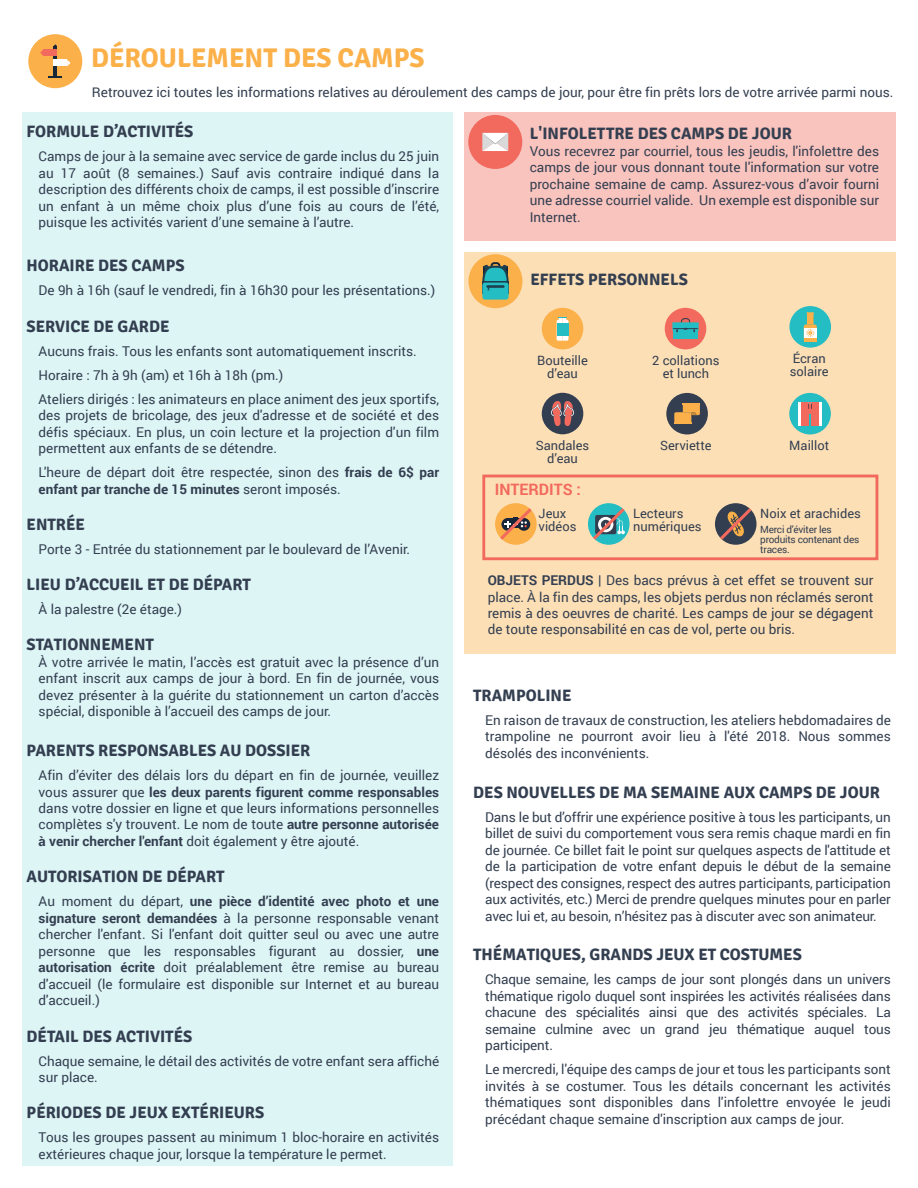
<style>
.page{position:relative;width:918px;height:1188px;background:#fff}
.page>*{position:absolute;margin:0;border:0;box-sizing:border-box;transform-origin:0 0}
.t1{font:700 27px "Signika";color:#fbb049}
.t2{font:700 16.5px "Signika";color:#333f50}
.t3{font:700 15.75px "Roboto";color:#f26a5d}
.t4{font:13.5px/16.5px "Roboto";color:#333f50;text-align:justify}
.t5{font:12.9px/12.9px "Roboto";color:#333f50}
.t6{font:10.05px/10.1px "Roboto";letter-spacing:-.025em;color:#333f50}
.s1{font-weight:700}
</style>
<div class="page">
<div style="left:22px;top:112px;width:431px;height:1054px;background:#def5f6"></div>
<div style="left:28px;top:34px;width:54px;height:54px;background:#fbb049;border-radius:50%"></div>
<hr style="left:54px;top:46px;width:3px;height:30px;background:#182639">
<div style="left:44px;top:49px;width:13px;height:7px;background:#f26a5d"></div>
<svg style="left:40px;top:49px;width:4px;height:7px"></svg>
<div style="left:54px;top:60px;width:13px;height:6px;background:#fff"></div>
<svg style="left:67px;top:60px;width:3px;height:6px"></svg>
<svg style="left:49px;top:76px;width:13px;height:2px"></svg>
<div style="left:465px;top:252px;width:431px;height:402px;background:#fddfb6"></div>
<div style="left:542px;top:308px;width:41px;height:41px;background:#fbb049;border-radius:50%"></div>
<svg style="left:557px;top:317px;width:11px;height:24px"></svg>
<div style="left:665px;top:308px;width:41px;height:41px;background:#f26a5d;border-radius:50%"></div>
<div style="left:673px;top:324px;width:25px;height:15px;background:#23bdc3"></div>
<svg style="left:672px;top:318px;width:27px;height:14px"></svg>
<div style="left:789px;top:393px;width:42px;height:41px;background:#23bdc3;border-radius:50%"></div>
<div style="left:798px;top:402px;width:11px;height:23px;background:#f26a5d"></div>
<div style="left:811px;top:402px;width:11px;height:23px;background:#f26a5d"></div>
<hr style="left:819px;top:402px;width:3px;height:23px;background:#fff">
<hr style="left:798px;top:402px;width:3px;height:23px;background:#fff">
<svg style="left:808px;top:402px;width:4px;height:12px"></svg>
<div style="left:666px;top:393px;width:42px;height:41px;background:#333f50;border-radius:50%"></div>
<svg style="left:674px;top:403px;width:26px;height:21px"></svg>
<div style="left:542px;top:393px;width:41px;height:41px;background:#333f50;border-radius:50%"></div>
<svg style="left:551px;top:401px;width:23px;height:26px"></svg>
<div style="left:789px;top:306px;width:42px;height:42px;background:#23bdc3;border-radius:50%"></div>
<div style="left:804px;top:324px;width:13px;height:17px;background:#fbb049;border-radius:2px"></div>
<div style="left:804px;top:333px;width:13px;height:8px;background:#fbb049"></div>
<div style="left:804px;top:328px;width:13px;height:10px;background:#fff"></div>
<svg style="left:806px;top:312px;width:9px;height:25px"></svg>
<div style="left:468px;top:254px;width:54px;height:54px;background:#fbb049;border-radius:50%"></div>
<div style="left:482px;top:283px;width:27px;height:17px;background:#23bdc3;border-radius:3px"></div>
<svg style="left:482px;top:262px;width:27px;height:35px"></svg>
<div style="left:482px;top:475px;width:396px;height:85px;border:3px solid #f26a5d"></div>
<svg style="left:715px;top:503px;width:42px;height:42px"></svg>
<svg style="left:717px;top:505px;width:38px;height:38px"></svg>
<svg style="left:495px;top:503px;width:42px;height:42px"></svg>
<svg style="left:497px;top:505px;width:38px;height:38px"></svg>
<svg style="left:588px;top:503px;width:42px;height:42px"></svg>
<svg style="left:590px;top:505px;width:38px;height:38px"></svg>
<div style="left:465px;top:113px;width:431px;height:128px;background:#f9c3be"></div>
<div style="left:468px;top:115px;width:54px;height:54px;background:#f26a5d;border-radius:50%"></div>
<svg style="left:482px;top:133px;width:26px;height:18px"></svg>
<h1 class="t1" style="left:91px;top:42px;width:335px">DÉROULEMENT DES CAMPS</h1>
<p class="t4" style="left:92px;top:83px;width:803px">Retrouvez ici toutes les informations relatives au déroulement des camps de jour, pour être fin prêts lors de votre arrivée parmi nous.</p>
<p class="t2" style="left:27px;top:122px;width:168px">FORMULE D’ACTIVITÉS</p>
<p class="t4" style="left:39px;top:148px;width:402px">Camps de jour à la semaine avec service de garde inclus du 25 juin au 17 août (8 semaines.) Sauf avis contraire indiqué dans la description des différents choix de camps, il est possible d’inscrire un enfant à un même choix plus d’une fois au cours de l’été, puisque les activités varient d’une semaine à l’autre.</p>
<p class="t2" style="left:27px;top:256px;width:159px">HORAIRE DES CAMPS</p>
<p class="t4" style="left:39px;top:282px;width:398px">De 9h à 16h (sauf le vendredi, fin à 16h30 pour les présentations.)</p>
<p class="t2" style="left:27px;top:316px;width:144px">SERVICE DE GARDE</p>
<p class="t4" style="left:39px;top:338px;width:402px;line-height:24px;text-align:left">Aucuns frais. Tous les enfants sont automatiquement inscrits.<br>Horaire : 7h à 9h (am) et 16h à 18h (pm.)<br>Ateliers dirigés : les animateurs en place animent des jeux sportifs,</p>
<p class="t4" style="left:39px;top:406px;width:402px">des projets de bricolage, des jeux d'adresse et de société et des défis spéciaux. En plus, un coin lecture et la projection d'un film permettent aux enfants de se détendre.</p>
<p class="t4" style="left:39px;top:463px;width:402px">L'heure de départ doit être respectée, sinon des <span class="s1">frais de 6$ par enfant par tranche de 15 minutes</span> seront imposés.</p>
<p class="t2" style="left:27px;top:514px;width:60px">ENTRÉE</p>
<p class="t4" style="left:39px;top:540px;width:373px">Porte 3 - Entrée du stationnement par le boulevard de l’Avenir.</p>
<p class="t2" style="left:27px;top:575px;width:226px">LIEU D’ACCUEIL ET DE DÉPART</p>
<p class="t4" style="left:39px;top:601px;width:145px">À la palestre (2e étage.)</p>
<p class="t2" style="left:27px;top:635px;width:129px">STATIONNEMENT</p>
<p class="t4" style="left:39px;top:653px;width:402px">À votre arrivée le matin, l’accès est gratuit avec la présence d’un enfant inscrit aux camps de jour à bord. En fin de journée, vous devez présenter à la guérite du stationnement un carton d’accès spécial, disponible à l’accueil des camps de jour.</p>
<p class="t2" style="left:27px;top:741px;width:285px">PARENTS RESPONSABLES AU DOSSIER</p>
<p class="t4" style="left:39px;top:766px;width:402px">Afin d’éviter des délais lors du départ en fin de journée, veuillez vous assurer que <span class="s1">les deux parents figurent comme responsables </span>dans votre dossier en ligne et que leurs informations personnelles complètes s'y trouvent. Le nom de toute <span class="s1">autre personne autorisée à venir chercher l'enfant</span> doit également y être ajouté.</p>
<p class="t2" style="left:27px;top:867px;width:199px">AUTORISATION DE DÉPART</p>
<p class="t4" style="left:39px;top:893px;width:402px">Au moment du départ, <span class="s1">une pièce d’identité avec photo et une signature seront demandées</span> à la personne responsable venant chercher l'enfant. Si l'enfant doit quitter seul ou avec une autre personne que les responsables figurant au dossier, <span class="s1">une autorisation écrite</span> doit préalablement être remise au bureau d'accueil (le formulaire est disponible sur Internet et au bureau d'accueil.)</p>
<p class="t2" style="left:27px;top:1026px;width:167px">DÉTAIL DES ACTIVITÉS</p>
<p class="t4" style="left:39px;top:1052px;width:402px">Chaque semaine, le détail des activités de votre enfant sera affiché sur place.</p>
<p class="t2" style="left:27px;top:1103px;width:239px">PÉRIODES DE JEUX EXTÉRIEURS</p>
<p class="t4" style="left:39px;top:1129px;width:402px">Tous les groupes passent au minimum 1 bloc-horaire en activités extérieures chaque jour, lorsque la température le permet.</p>
<p class="t2" style="left:530px;top:124px;width:264px">L'INFOLETTRE DES CAMPS DE JOUR</p>
<p class="t4" style="left:530px;top:142px;width:351px">Vous recevrez par courriel, tous les jeudis, l'infolettre des camps de jour vous donnant toute l'information sur votre prochaine semaine de camp. Assurez-vous d’avoir fourni une adresse courriel valide. Un exemple est disponible sur Internet.</p>
<p class="t2" style="left:530px;top:270px;width:159px">EFFETS PERSONNELS</p>
<p class="t5" style="left:537px;top:353px;width:52px;text-align:center">Bouteille d’eau</p>
<p class="t5" style="left:652px;top:353px;width:69px;text-align:center">2 collations et lunch</p>
<p class="t5" style="left:790px;top:352px;width:40px">Écran solaire</p>
<p class="t5" style="left:536px;top:438px;width:55px">Sandales</p>
<p class="t5" style="left:660px;top:438px;width:53px">Serviette</p>
<p class="t5" style="left:789px;top:438px;width:41px">Maillot</p>
<p class="t5" style="left:547px;top:451px;width:32px">d’eau</p>
<p class="t3" style="left:495px;top:479px;width:88px">INTERDITS :</p>
<p class="t5" style="left:539px;top:507px;width:39px">Jeux vidéos</p>
<p class="t5" style="left:633px;top:507px;width:70px">Lecteurs numériques</p>
<p class="t5" style="left:760px;top:507px;width:102px">Noix et arachides</p>
<p class="t6" style="left:760px;top:524px;width:101px">Merci d’éviter les produits contenant des traces.</p>
<p class="t4" style="left:488px;top:572px;width:387px"><span class="s1">OBJETS PERDUS |</span> Des bacs prévus à cet effet se trouvent sur place. À la fin des camps, les objets perdus non réclamés seront remis à des oeuvres de charité. Les camps de jour se dégagent de toute responsabilité en cas de vol, perte ou bris.</p>
<p class="t2" style="left:473px;top:685px;width:100px">TRAMPOLINE</p>
<p class="t4" style="left:485px;top:711px;width:407px">En raison de travaux de construction, les ateliers hebdomadaires de trampoline ne pourront avoir lieu à l'été 2018. Nous sommes désolés des inconvénients.</p>
<p class="t2" style="left:473px;top:782px;width:408px">DES NOUVELLES DE MA SEMAINE AUX CAMPS DE JOUR</p>
<p class="t4" style="left:485px;top:808px;width:407px">Dans le but d’offrir une expérience positive à tous les participants, un billet de suivi du comportement vous sera remis chaque mardi en fin de journée. Ce billet fait le point sur quelques aspects de l'attitude et de la participation de votre enfant depuis le début de la semaine (respect des consignes, respect des autres participants, participation aux activités, etc.) Merci de prendre quelques minutes pour en parler avec lui et, au besoin, n’hésitez pas à discuter avec son animateur.</p>
<p class="t2" style="left:473px;top:945px;width:330px">THÉMATIQUES, GRANDS JEUX ET COSTUMES</p>
<p class="t4" style="left:485px;top:971px;width:407px">Chaque semaine, les camps de jour sont plongés dans un univers thématique rigolo duquel sont inspirées les activités réalisées dans chacune des spécialités ainsi que des activités spéciales. La semaine culmine avec un grand jeu thématique auquel tous participent.</p>
<p class="t4" style="left:485px;top:1061px;width:407px">Le mercredi, l'équipe des camps de jour et tous les participants sont invités à se costumer. Tous les détails concernant les activités thématiques sont disponibles dans l'infolettre envoyée le jeudi précédant chaque semaine d'inscription aux camps de jour.</p>
</div>
